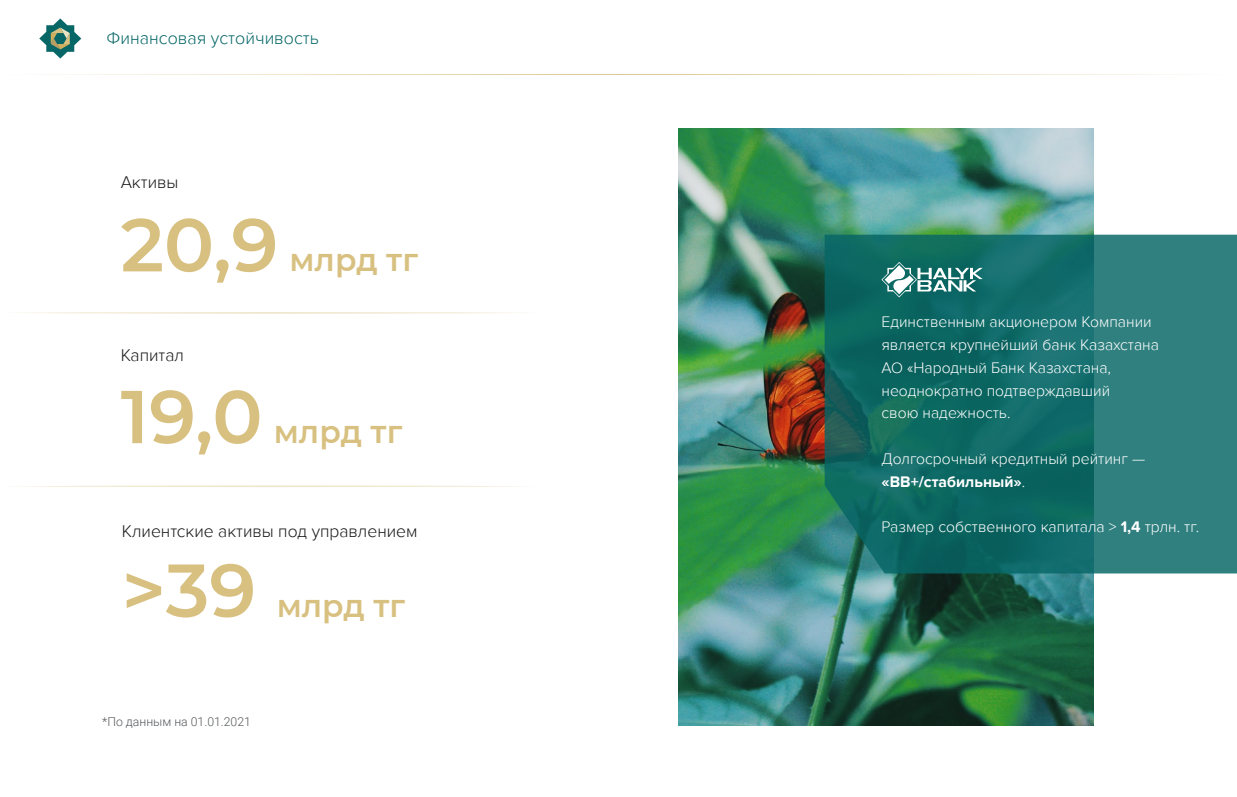
<style>
.page{position:relative;width:1237px;height:797px;background:#fff}
.page>*{position:absolute;margin:0;border:0;box-sizing:border-box;transform-origin:0 0}
.t1{font:600 74.73px "Montserrat";color:#d8c080}
.t2{font:600 31.15px "Montserrat";color:#d8c080}
.t3{font:300 17.85px "Proxima Nova";color:#076666}
.t4{font:300 17.5px "Proxima Nova";color:#191919}
.t5{font:300 15.75px/22.8px "Proxima Nova";color:#fff}
.t6{font:300 12.25px "Roboto";color:#55585b}
.s1{font-weight:700}
</style>
<div class="page">
<img style="left:679px;top:128px;width:414px;height:597px">
<svg style="left:825px;top:234px;width:412px;height:339px;background:#1b716e"></svg>
<svg style="left:881px;top:262px;width:102px;height:35px"></svg>
<svg style="left:19px;top:485px;width:502px;height:2px"></svg>
<svg style="left:21px;top:312px;width:497px;height:2px"></svg>
<svg style="left:39px;top:18px;width:42px;height:40px"></svg>
<svg style="left:56px;top:74px;width:1125px;height:1px"></svg>
<p class="t3" style="left:107px;top:25px;width:214px">Финансовая устойчивость</p>
<p class="t4" style="left:121px;top:169px;width:59px">Активы</p>
<h1 class="t1" style="left:121px;top:192px;width:159px">20,9</h1>
<h2 class="t2" style="left:289px;top:238px;width:130px">млрд тг</h2>
<p class="t4" style="left:121px;top:342px;width:65px">Капитал</p>
<h1 class="t1" style="left:121px;top:363px;width:143px">19,0</h1>
<h2 class="t2" style="left:274px;top:410px;width:130px">млрд тг</h2>
<p class="t4" style="left:122px;top:518px;width:297px">Клиентские активы под управлением</p>
<h1 class="t1" style="left:122px;top:537px;width:136px">&gt;39</h1>
<h2 class="t2" style="left:277px;top:583px;width:130px">млрд тг</h2>
<p class="t6" style="left:102px;top:712px;width:150px">*По данным на 01.01.2021</p>
<p class="t5" style="left:881px;top:310px;width:279px">Единственным акционером Компании является крупнейший банк Казахстана<br>АО «Народный Банк Казахстана, неоднократно подтверждавший<br>свою надежность.</p>
<p class="t5" style="left:881px;top:446px;width:265px">Долгосрочный кредитный рейтинг — <span class="s1">«BB+/стабильный»</span>.</p>
<p class="t5" style="left:881px;top:514px;width:319px">Размер собственного капитала &gt; <span class="s1">1,4</span> трлн. тг.</p>
</div>
